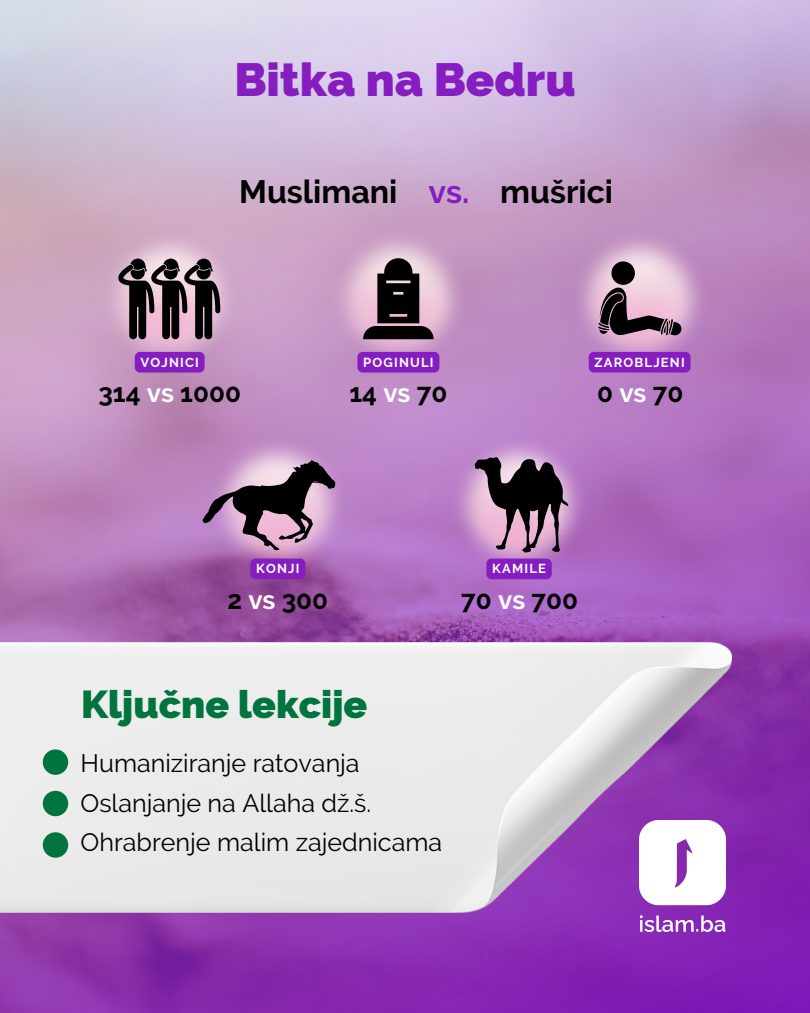
<style>
.page{position:relative;width:810px;height:1013px;background:#fff}
.page>*{position:absolute;margin:0;border:0;box-sizing:border-box;transform-origin:0 0}
.t1{font:800 46.8px "Raleway";color:#861dc1}
.t2{font:800 39.1px "Raleway";color:#00743f}
.t3{font:700 32.2px "Raleway";color:#000}
.t4{font:700 26px "Raleway";color:#000}
.t5{font:25.1px "Raleway";color:#000}
.t6{font:700 13px "Raleway";letter-spacing:.09em;color:#fff}
.s1{color:#861dc1}
.s2{color:#fff}
</style>
<div class="page">
<img style="left:0;top:0;width:810px;height:1012px">
<img style="left:96px;top:225px;width:147px;height:147px">
<img style="left:325px;top:225px;width:147px;height:147px">
<img style="left:205px;top:432px;width:147px;height:147px">
<img style="left:566px;top:225px;width:147px;height:147px">
<img style="left:446px;top:432px;width:147px;height:147px">
<svg style="left:598px;top:261px;width:84px;height:75px;background:#9f8694"></svg>
<svg style="left:363px;top:258px;width:71px;height:81px;background:#6c5b63"></svg>
<svg style="left:475px;top:457px;width:93px;height:95px;background:#7b6075"></svg>
<svg style="left:203px;top:460px;width:132px;height:90px;background:#91718e"></svg>
<svg style="left:118px;top:258px;width:102px;height:81px;background:#6e5c66"></svg>
<img style="left:0;top:642px;width:732px;height:270px">
<div style="left:43px;top:749px;width:25px;height:25px;background:#00743f;border-radius:50%"></div>
<div style="left:43px;top:790px;width:25px;height:26px;background:#00743f;border-radius:50%"></div>
<div style="left:43px;top:832px;width:25px;height:25px;background:#00743f;border-radius:50%"></div>
<img style="left:640px;top:820px;width:86px;height:111px">
<div style="left:135px;top:352px;width:70px;height:20px;background:#861dc1;border-radius:5px"></div>
<div style="left:357px;top:352px;width:82px;height:20px;background:#861dc1"></div>
<svg style="left:250px;top:558px;width:55px;height:21px"></svg>
<div style="left:589px;top:352px;width:102px;height:20px;background:#861dc1"></div>
<svg style="left:486px;top:558px;width:66px;height:21px"></svg>
<h1 class="t1" style="left:234px;top:52px;width:343px">Bitka na Bedru</h1>
<p class="t3" style="left:239px;top:173px;width:375px">Muslimani <span class="s1">vs.</span> mušrici</p>
<p class="t6" style="left:141px;top:354px;width:60px">VOJNICI</p>
<p class="t4" style="left:98px;top:377px;width:144px">314 <span class="s2">vs</span> 1000</p>
<p class="t4" style="left:349px;top:377px;width:99px">14 <span class="s2">vs</span> 70</p>
<p class="t6" style="left:363px;top:354px;width:72px">POGINULI</p>
<p class="t6" style="left:594px;top:354px;width:92px">ZAROBLJENI</p>
<p class="t4" style="left:597px;top:377px;width:88px">0 <span class="s2">vs</span> 70</p>
<p class="t6" style="left:256px;top:561px;width:45px">KONJI</p>
<p class="t4" style="left:227px;top:584px;width:102px">2 <span class="s2">vs</span> 300</p>
<p class="t6" style="left:492px;top:561px;width:55px">KAMILE</p>
<p class="t4" style="left:461px;top:584px;width:118px">70 <span class="s2">vs</span> 700</p>
<h2 class="t2" style="left:81px;top:681px;width:288px">Ključne lekcije</h2>
<p class="t5" style="left:81px;top:748px;width:281px">Humaniziranje ratovanja</p>
<p class="t5" style="left:81px;top:788px;width:292px">Oslanjanje na Allaha dž.š.</p>
<p class="t5" style="left:81px;top:827px;width:363px">Ohrabrenje malim zajednicama</p>
</div>
